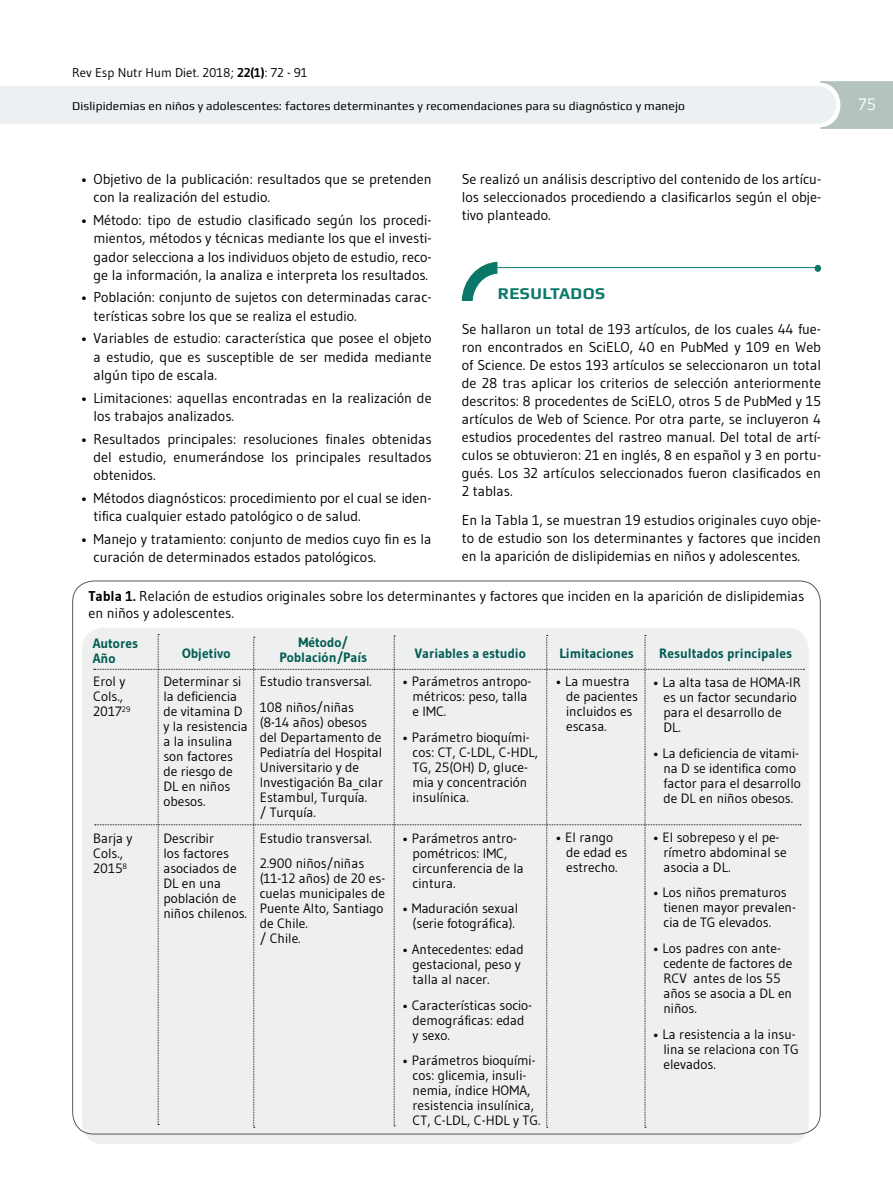
<style>
.page{position:relative;width:893px;height:1191px;background:#fff}
.page>*{position:absolute;margin:0;border:0;box-sizing:border-box;transform-origin:0 0}
.t1{font:700 16.5px "Play";letter-spacing:.03em;color:#0a7868}
.t2{font:16.5px "Gudea";color:#fff}
.t3{font:14.25px/18px "Gudea";color:#000;text-align:justify}
.t4{font:13.5px/15px "Gudea";color:#000}
.t5{font:700 13.5px/15px "Gudea";color:#035c54}
.t6{font:12.75px "Gudea";color:#000}
.t7{font:12px "Play";letter-spacing:.01em;color:#000}
.s1{font-weight:700}
</style>
<div class="page">
<svg style="left:0;top:81px;width:893px;height:48px"></svg>
<hr style="left:491px;top:267px;width:324px;height:1px;background:#0a7868">
<div style="left:815px;top:265px;width:6px;height:7px;background:#0a7868;border-radius:50%"></div>
<svg style="left:461px;top:261px;width:37px;height:40px"></svg>
<div style="left:82px;top:628px;width:727px;height:516px;background:#edf0ee;border-radius:21px"></div>
<svg style="left:94px;top:634px;width:710px;height:493px"></svg>
<p class="t6" style="left:72px;top:65px;width:237px">Rev Esp Nutr Hum Diet. 2018; <span class="s1">22(1)</span>: 72 - 91</p>
<p class="t7" style="left:72px;top:98px;width:614px">Dislipidemias en niños y adolescentes: factores determinantes y recomendaciones para su diagnóstico y manejo</p>
<p class="t2" style="left:858px;top:94px;width:19px">75</p>
<p class="t3" style="left:94px;top:170px;width:340px;text-indent:-13px">• Objetivo de la publicación: resultados que se pretenden con la realización del estudio.</p>
<p class="t3" style="left:94px;top:210px;width:340px;text-indent:-13px">• Método: tipo de estudio clasificado según los procedi&shy;mientos, métodos y técnicas mediante los que el investi&shy;gador selecciona a los individuos objeto de estudio, reco&shy;ge la información, la analiza e interpreta los resultados.</p>
<p class="t3" style="left:94px;top:288px;width:340px;text-indent:-13px">• Población: conjunto de sujetos con determinadas carac&shy;terísticas sobre los que se realiza el estudio.</p>
<p class="t3" style="left:94px;top:329px;width:340px;text-indent:-13px">• Variables de estudio: característica que posee el objeto a estudio, que es susceptible de ser medida mediante algún tipo de escala.</p>
<p class="t3" style="left:94px;top:388px;width:340px;text-indent:-13px">• Limitaciones: aquellas encontradas en la realización de los trabajos analizados.</p>
<p class="t3" style="left:94px;top:429px;width:340px;text-indent:-13px">• Resultados principales: resoluciones finales obtenidas del estudio, enumerándose los principales resultados obtenidos.</p>
<p class="t3" style="left:94px;top:488px;width:340px;text-indent:-13px">• Métodos diagnósticos: procedimiento por el cual se iden&shy;tifica cualquier estado patológico o de salud.</p>
<p class="t3" style="left:94px;top:529px;width:340px;text-indent:-13px">• Manejo y tratamiento: conjunto de medios cuyo fin es la curación de determinados estados patológicos.</p>
<p class="t3" style="left:88px;top:587px;width:717px;line-height:17.1px"><span class="s1">Tabla 1.</span> Relación de estudios originales sobre los determinantes y factores que inciden en la aparición de dislipidemias en niños y adolescentes.</p>
<p class="t5" style="left:93px;top:635px;width:47px">Autores<br>Año</p>
<p class="t5" style="left:182px;top:645px;width:50px">Objetivo</p>
<p class="t5" style="left:280px;top:635px;width:89px;text-align:center">Método/<br>Población/País</p>
<p class="t3" style="left:462px;top:170px;width:361px">Se realizó un análisis descriptivo del contenido de los artícu&shy;los seleccionados procediendo a clasificarlos según el obje&shy;tivo planteado.</p>
<p class="t1" style="left:498px;top:284px;width:109px">RESULTADOS</p>
<p class="t3" style="left:462px;top:320px;width:361px">Se hallaron un total de 193 artículos, de los cuales 44 fue&shy;ron encontrados en SciELO, 40 en PubMed y 109 en Web of Science. De estos 193 artículos se seleccionaron un total de 28 tras aplicar los criterios de selección anteriormente descritos: 8 procedentes de SciELO, otros 5 de PubMed y 15 artículos de Web of Science. Por otra parte, se incluyeron 4 estudios procedentes del rastreo manual. Del total de artí&shy;culos se obtuvieron: 21 en inglés, 8 en español y 3 en portu&shy;gués. Los 32 artículos seleccionados fueron clasificados en 2 tablas.</p>
<p class="t3" style="left:462px;top:510px;width:361px">En la Tabla 1, se muestran 19 estudios originales cuyo obje&shy;to de estudio son los determinantes y factores que inciden en la aparición de dislipidemias en niños y adolescentes.</p>
<p class="t5" style="left:415px;top:646px;width:113px">Variables a estudio</p>
<p class="t5" style="left:559px;top:645px;width:76px">Limitaciones</p>
<p class="t5" style="left:659px;top:645px;width:134px">Resultados principales</p>
<p class="t4" style="left:93px;top:674px;width:39px">Erol y<br>Cols.,<br>2017<sup>29</sup></p>
<p class="t4" style="left:93px;top:830px;width:41px">Barja y<br>Cols.,<br>2015<sup>8</sup></p>
<p class="t4" style="left:163px;top:674px;width:86px">Determinar si la deficiencia de vitamina D y la resistencia a la insulina son factores de riesgo de<br>DL en niños obesos.</p>
<p class="t4" style="left:163px;top:830px;width:85px">Describir<br>los factores asociados de<br>DL en una población de niños chilenos.</p>
<p class="t4" style="left:260px;top:668px;width:114px;line-height:25.7px">Estudio transversal.<br>108 niños/niñas</p>
<p class="t4" style="left:260px;top:714px;width:125px">(8-14 años) obesos del Departamento de<br>Pediatría del Hospital<br>Universitario y de<br>Investigación Ba_cılar<br>Estambul, Turquía.<br>/ Turquía.</p>
<p class="t4" style="left:260px;top:825px;width:114px;line-height:25.7px">Estudio transversal.<br>2.900 niños/niñas</p>
<p class="t4" style="left:260px;top:871px;width:127px">(11-12 años) de 20 es&shy;cuelas municipales de<br>Puente Alto, Santiago de Chile.<br>/ Chile.</p>
<p class="t4" style="left:413px;top:674px;width:120px;text-indent:-11px">• Parámetros antropo&shy;métricos: peso, talla e IMC.</p>
<p class="t4" style="left:413px;top:729px;width:127px;text-indent:-11px">• Parámetro bioquími&shy;cos: CT, C-LDL, C-HDL,<br>TG, 25(OH) D, gluce&shy;mia y concentración insulínica.</p>
<p class="t4" style="left:413px;top:830px;width:113px;text-indent:-11px">• Parámetros antro&shy;pométricos: IMC, circunferencia de la cintura.</p>
<p class="t4" style="left:402px;top:901px;width:118px;text-align:center">• Maduración sexual (serie fotográfica).</p>
<p class="t4" style="left:413px;top:941px;width:113px;text-indent:-11px">• Antecedentes: edad gestacional, peso y talla al nacer.</p>
<p class="t4" style="left:413px;top:997px;width:121px;text-indent:-11px">• Características socio&shy;demográficas: edad y sexo.</p>
<p class="t4" style="left:413px;top:1053px;width:129px;text-indent:-11px">• Parámetros bioquími&shy;cos: glicemia, insuli&shy;nemia, índice HOMA, resistencia insulínica,<br>CT, C-LDL, C-HDL y TG.</p>
<p class="t4" style="left:566px;top:673px;width:73px;text-indent:-11px">• La muestra de pacientes incluidos es escasa.</p>
<p class="t4" style="left:566px;top:830px;width:63px;text-indent:-11px">• El rango de edad es estrecho.</p>
<p class="t4" style="left:663px;top:674px;width:139px;text-indent:-11px">• La alta tasa de HOMA-IR es un factor secundario para el desarrollo de<br>DL.</p>
<p class="t4" style="left:663px;top:745px;width:139px;text-indent:-11px">• La deficiencia de vitami&shy;na D se identifica como factor para el desarrollo de DL en niños obesos.</p>
<p class="t4" style="left:663px;top:829px;width:125px;text-indent:-11px">• El sobrepeso y el pe&shy;rímetro abdominal se asocia a DL.</p>
<p class="t4" style="left:663px;top:885px;width:134px;text-indent:-11px">• Los niños prematuros tienen mayor prevalen&shy;cia de TG elevados.</p>
<p class="t4" style="left:663px;top:940px;width:130px;text-indent:-11px">• Los padres con ante&shy;cedente de factores de<br>RCV antes de los 55 años se asocia a DL en niños.</p>
<p class="t4" style="left:663px;top:1026px;width:137px;text-indent:-11px">• La resistencia a la insu&shy;lina se relaciona con TG elevados.</p>
</div>
